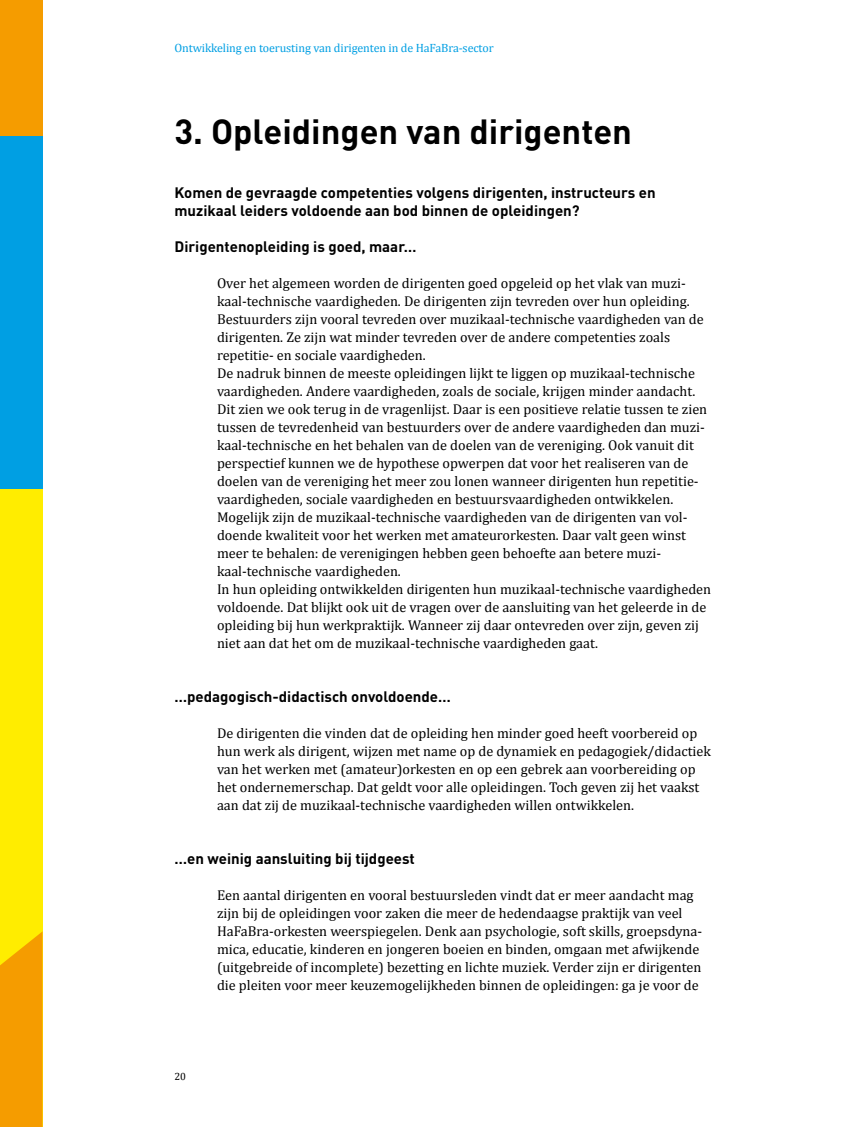
<style>
.page{position:relative;width:851px;height:1127px;background:#fff}
.page>*{position:absolute;margin:0;border:0;box-sizing:border-box;transform-origin:0 0}
.hoofdstukkop{font:700 34.5px "DINOT";color:#000}
.tk_din_blauw_-_parag{font:700 15px "DINOT";color:#000}
.brood{font:14.25px/18px "Cambria";color:#000}
.t1{font:12px "Cambria";letter-spacing:-.01em;color:#009fe3}
.t2{font:10.5px "Cambria";color:#000}
</style>
<div class="page">
<div style="left:0;top:489px;width:43px;height:638px;background:#ffed00"></div>
<div style="left:0;top:136px;width:43px;height:353px;background:#009fe3"></div>
<svg style="left:0;top:931px;width:43px;height:196px;background:#f5a300"></svg>
<div style="left:0;top:0;width:43px;height:136px;background:#f59c00"></div>
<p class="t1" style="left:174px;top:41px;width:321px">Ontwikkeling en toerusting van dirigenten in de HaFaBra-sector</p>
<p class="hoofdstukkop" style="left:174px;top:109px;width:459px">3. Opleidingen van dirigenten</p>
<p class="tk_din_blauw_-_parag" style="left:174px;top:183px;width:482px">Komen de gevraagde competenties volgens dirigenten, instructeurs en</p>
<p class="tk_din_blauw_-_parag" style="left:174px;top:201px;width:407px">muzikaal leiders voldoende aan bod binnen de opleidingen?</p>
<p class="tk_din_blauw_-_parag" style="left:174px;top:237px;width:244px">Dirigentenopleiding is goed, maar…</p>
<p class="brood" style="left:217px;top:274px;width:488px">Over het algemeen worden de dirigenten goed opgeleid op het vlak van muzi&shy;kaal-technische vaardigheden. De dirigenten zijn tevreden over hun opleiding.<br>Bestuurders zijn vooral tevreden over muzikaal-technische vaardigheden van de dirigenten. Ze zijn wat minder tevreden over de andere competenties zoals</p>
<p class="brood" style="left:217px;top:346px;width:210px">repetitie- en sociale vaardigheden.</p>
<p class="brood" style="left:217px;top:364px;width:491px">De nadruk binnen de meeste opleidingen lijkt te liggen op muzikaal-technische vaardigheden. Andere vaardigheden, zoals de sociale, krijgen minder aandacht.<br>Dit zien we ook terug in de vragenlijst. Daar is een positieve relatie tussen te zien tussen de tevredenheid van bestuurders over de andere vaardigheden dan muzi&shy;kaal-technische en het behalen van de doelen van de vereniging. Ook vanuit dit perspectief kunnen we de hypothese opwerpen dat voor het realiseren van de doelen van de vereniging het meer zou lonen wanneer dirigenten hun repetitie&shy;vaardigheden, sociale vaardigheden en bestuursvaardigheden ontwikkelen.<br>Mogelijk zijn de muzikaal-technische vaardigheden van de dirigenten van vol&shy;doende kwaliteit voor het werken met amateurorkesten. Daar valt geen winst meer te behalen: de verenigingen hebben geen behoefte aan betere muzi&shy;kaal-technische vaardigheden.</p>
<p class="brood" style="left:217px;top:580px;width:495px">In hun opleiding ontwikkelden dirigenten hun muzikaal-technische vaardigheden voldoende. Dat blijkt ook uit de vragen over de aansluiting van het geleerde in de opleiding bij hun werkpraktijk. Wanneer zij daar ontevreden over zijn, geven zij niet aan dat het om de muzikaal-technische vaardigheden gaat.</p>
<p class="tk_din_blauw_-_parag" style="left:174px;top:687px;width:278px">…pedagogisch-didactisch onvoldoende…</p>
<p class="brood" style="left:217px;top:724px;width:495px">De dirigenten die vinden dat de opleiding hen minder goed heeft voorbereid op hun werk als dirigent, wijzen met name op de dynamiek en pedagogiek/didactiek van het werken met (amateur)orkesten en op een gebrek aan voorbereiding op het ondernemerschap. Dat geldt voor alle opleidingen. Toch geven zij het vaakst aan dat zij de muzikaal-technische vaardigheden willen ontwikkelen.</p>
<p class="tk_din_blauw_-_parag" style="left:174px;top:849px;width:242px">…en weinig aansluiting bij tijdgeest</p>
<p class="brood" style="left:217px;top:886px;width:486px">Een aantal dirigenten en vooral bestuursleden vindt dat er meer aandacht mag zijn bij de opleidingen voor zaken die meer de hedendaagse praktijk van veel HaFaBra-orkesten weerspiegelen. Denk aan psychologie, soft skills, groepsdyna&shy;mica, educatie, kinderen en jongeren boeien en binden, omgaan met afwijkende (uitgebreide of incomplete) bezetting en lichte muziek. Verder zijn er dirigenten die pleiten voor meer keuzemogelijkheden binnen de opleidingen: ga je voor de</p>
<p class="t2" style="left:174px;top:1070px;width:13px">20</p>
</div>
